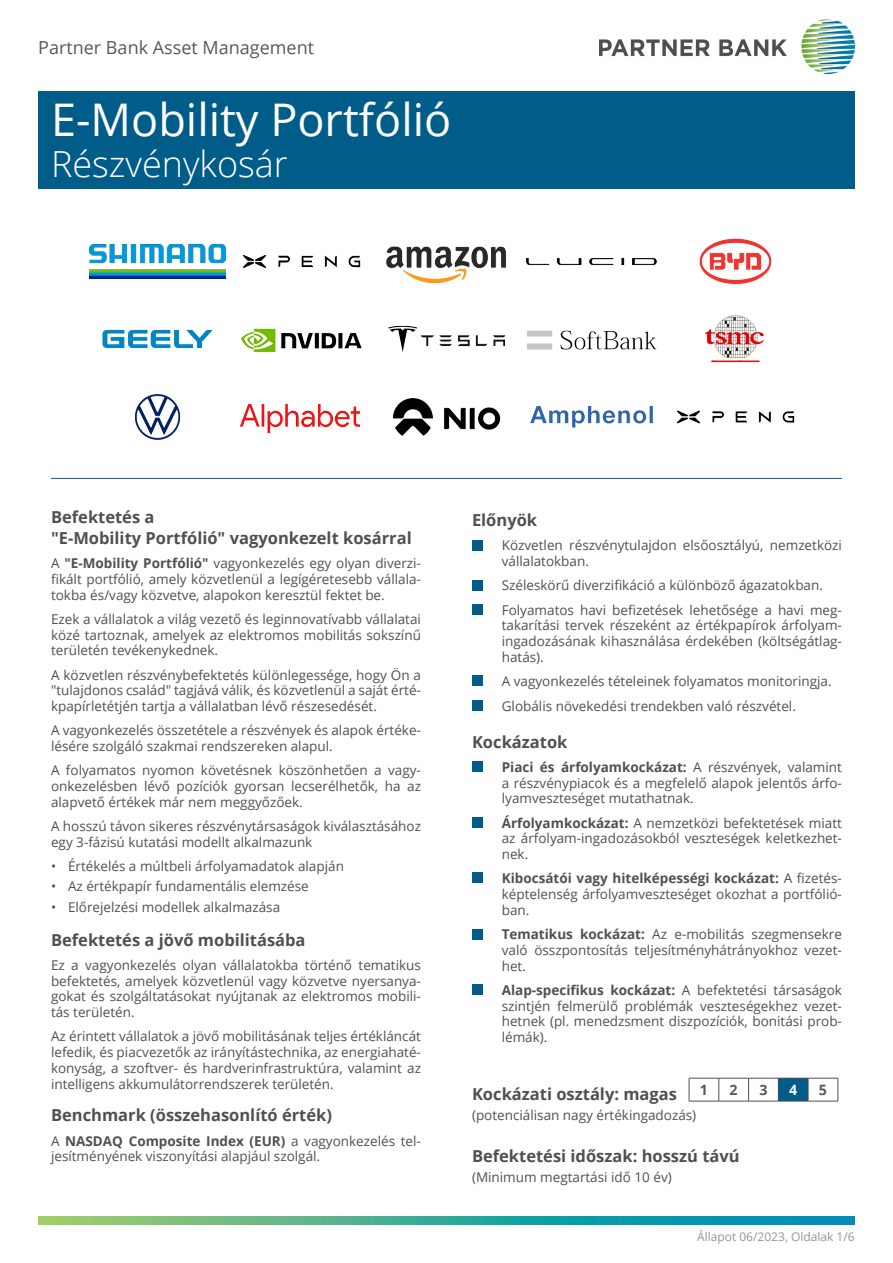
<style>
.page{position:relative;width:893px;height:1263px;background:#fff}
.page>*{position:absolute;margin:0;border:0;box-sizing:border-box;transform-origin:0 0}
.t1{font:45px "Open Sans";color:#fff}
.t2{font:300 36px "Open Sans";color:#fff}
.t3{font:18px "Open Sans";color:#57585a}
.Subheadline{font:700 16.5px "Open Sans";color:#505052}
.Fließtext{font:700 16.5px "Open Sans";color:#505052}
.Aufzählung{font:700 14.25px "Open Sans";color:#57585a}
.Aufzählung-2{font:700 14.25px "Open Sans";color:#fff}
.Fließtext-2{font:13.5px/15.8px "Open Sans";color:#505052;text-align:justify}
.Aufzählung-3{font:13.5px/15.8px "Open Sans";color:#505052}
.Default{font:13.5px/15.8px "Open Sans";color:#505052}
.Subheadline-2{font:13.5px "Open Sans";color:#505052}
.t4{font:12px "Open Sans";color:#939598}
.s1{font-weight:700}
</style>
<div class="page">
<div style="left:38px;top:91px;width:817px;height:98px;background:#005c89"></div>
<svg style="left:38px;top:1216px;width:817px;height:9px;background:#3caa96"></svg>
<img style="left:600px;top:20px;width:255px;height:53px">
<div style="left:472px;top:540px;width:11px;height:10px;background:#005c89"></div>
<div style="left:472px;top:580px;width:11px;height:10px;background:#005c89"></div>
<div style="left:472px;top:604px;width:11px;height:11px;background:#005c89"></div>
<div style="left:472px;top:676px;width:11px;height:10px;background:#005c89"></div>
<div style="left:472px;top:700px;width:11px;height:10px;background:#005c89"></div>
<div style="left:472px;top:761px;width:11px;height:11px;background:#005c89"></div>
<div style="left:472px;top:817px;width:11px;height:10px;background:#005c89"></div>
<div style="left:472px;top:873px;width:11px;height:10px;background:#005c89"></div>
<div style="left:778px;top:1078px;width:30px;height:23px;background:#005c89"></div>
<hr style="left:689px;top:1078px;width:30px;height:1px;background:#505052">
<svg style="left:689px;top:1078px;width:1px;height:23px"></svg>
<hr style="left:719px;top:1078px;width:30px;height:1px;background:#505052">
<svg style="left:719px;top:1078px;width:1px;height:23px"></svg>
<hr style="left:778px;top:1078px;width:30px;height:1px;background:#505052">
<hr style="left:808px;top:1078px;width:30px;height:1px;background:#505052">
<svg style="left:808px;top:1078px;width:1px;height:23px"></svg>
<svg style="left:838px;top:1078px;width:1px;height:23px"></svg>
<hr style="left:689px;top:1101px;width:30px;height:1px;background:#505052">
<hr style="left:719px;top:1101px;width:30px;height:1px;background:#505052">
<svg style="left:748px;top:1078px;width:31px;height:24px"></svg>
<hr style="left:778px;top:1101px;width:30px;height:1px;background:#505052">
<hr style="left:808px;top:1101px;width:30px;height:1px;background:#505052">
<img style="left:386px;top:246px;width:120px;height:38px">
<img style="left:699px;top:238px;width:73px;height:46px">
<img style="left:102px;top:329px;width:111px;height:20px">
<img style="left:388px;top:325px;width:118px;height:27px">
<img style="left:705px;top:315px;width:59px;height:48px">
<img style="left:89px;top:245px;width:136px;height:33px">
<img style="left:242px;top:255px;width:119px;height:13px">
<img style="left:241px;top:328px;width:121px;height:24px">
<img style="left:526px;top:257px;width:131px;height:9px">
<img style="left:527px;top:330px;width:130px;height:20px">
<div style="left:472px;top:929px;width:11px;height:11px;background:#005c89"></div>
<div style="left:472px;top:985px;width:11px;height:10px;background:#005c89"></div>
<hr style="left:51px;top:478px;width:791px;height:1px;background:#005c89">
<img style="left:134px;top:394px;width:47px;height:46px">
<img style="left:392px;top:398px;width:109px;height:38px">
<img style="left:240px;top:404px;width:121px;height:30px">
<img style="left:530px;top:406px;width:123px;height:22px">
<img style="left:677px;top:410px;width:118px;height:14px">
<p class="t3" style="left:38px;top:35px;width:277px">Partner Bank Asset Management</p>
<p class="t1" style="left:51px;top:89px;width:402px">E-Mobility Portfólió</p>
<p class="t2" style="left:51px;top:139px;width:238px">Részvénykosár</p>
<p class="Subheadline" style="left:51px;top:505px;width:105px">Befektetés a</p>
<p class="Subheadline" style="left:51px;top:526px;width:362px">"E-Mobility Portfólió" vagyonkezelt kosárral</p>
<p class="Fließtext-2" style="left:51px;top:555px;width:371px">A <span class="s1">"E-Mobility Portfólió"</span> vagyonkezelés egy olyan diverzi&shy;fikált portfólió, amely közvetlenül a legígéretesebb vállala&shy;tokba és/vagy közvetve, alapokon keresztül fektet be.</p>
<p class="Fließtext-2" style="left:51px;top:611px;width:371px">Ezek a vállalatok a világ vezető és leginnovatívabb vállalatai közé tartoznak, amelyek az elektromos mobilitás sokszínű területén tevékenykednek.</p>
<p class="Fließtext-2" style="left:51px;top:667px;width:371px">A közvetlen részvénybefektetés különlegessége, hogy Ön a "tulajdonos család" tagjává válik, és közvetlenül a saját érté&shy;kpapírletétjén tartja a vállalatban lévő részesedését.</p>
<p class="Fließtext-2" style="left:51px;top:722px;width:371px">A vagyonkezelés összetétele a részvények és alapok értéke&shy;lésére szolgáló szakmai rendszereken alapul.</p>
<p class="Fließtext-2" style="left:51px;top:762px;width:371px">A folyamatos nyomon követésnek köszönhetően a vagy&shy;onkezelésben lévő pozíciók gyorsan lecserélhetők, ha az alapvető értékek már nem meggyőzőek.</p>
<p class="Default" style="left:51px;top:818px;width:371px">A hosszú távon sikeres részvénytársaságok kiválasztásához egy 3-fázisú kutatási modellt alkalmazunk</p>
<p class="Fließtext-2" style="left:51px;top:858px;width:294px">• Értékelés a múltbeli árfolyamadatok alapján</p>
<p class="Fließtext-2" style="left:51px;top:878px;width:259px">• Az értékpapír fundamentális elemzése</p>
<p class="Fließtext-2" style="left:51px;top:899px;width:231px">• Előrejelzési modellek alkalmazása</p>
<p class="Fließtext" style="left:51px;top:928px;width:256px">Befektetés a jövő mobilitásába</p>
<p class="Fließtext-2" style="left:51px;top:957px;width:371px">Ez a vagyonkezelés olyan vállalatokba történő tematikus befektetés, amelyek közvetlenül vagy közvetve nyersanya&shy;gokat és szolgáltatásokat nyújtanak az elektromos mobili&shy;tás területén.</p>
<p class="Fließtext-2" style="left:51px;top:1028px;width:371px">Az érintett vállalatok a jövő mobilitásának teljes értékláncát lefedik, és piacvezetők az irányítástechnika, az energiahaté&shy;konyság, a szoftver- és hardverinfrastruktúra, valamint az intelligens akkumulátorrendszerek területén.</p>
<p class="Subheadline" style="left:51px;top:1104px;width:282px">Benchmark (összehasonlító érték)</p>
<p class="Fließtext-2" style="left:51px;top:1132px;width:371px">A <span class="s1">NASDAQ Composite Index (EUR)</span> a vagyonkezelés tel&shy;jesítményének viszonyítási alapjául szolgál.</p>
<p class="Fließtext" style="left:472px;top:509px;width:67px">Előnyök</p>
<p class="Aufzählung-3" style="left:502px;top:537px;width:342px">Közvetlen részvénytulajdon elsőosztályú, nemzetközi vállalatokban.</p>
<p class="Aufzählung-3" style="left:502px;top:577px;width:323px">Széleskörű diverzifikáció a különböző ágazatokban.</p>
<p class="Aufzählung-3" style="left:502px;top:602px;width:342px;text-align:justify">Folyamatos havi befizetések lehetősége a havi meg&shy;takarítási tervek részeként az értékpapírok árfolyam&shy;ingadozásának kihasználása érdekében (költségátlag&shy;hatás).</p>
<p class="Aufzählung-3" style="left:502px;top:673px;width:331px">A vagyonkezelés tételeinek folyamatos monitoringja.</p>
<p class="Aufzählung-3" style="left:502px;top:697px;width:296px">Globális növekedési trendekben való részvétel.</p>
<p class="Subheadline" style="left:472px;top:730px;width:97px">Kockázatok</p>
<p class="Fließtext-2" style="left:502px;top:759px;width:342px"><span class="s1">Piaci és árfolyamkockázat:</span> A részvények, valamint a részvénypiacok és a megfelelő alapok jelentős árfo&shy;lyamveszteséget mutathatnak.</p>
<p class="Fließtext-2" style="left:502px;top:814px;width:342px"><span class="s1">Árfolyamkockázat:</span> A nemzetközi befektetések miatt az árfolyam-ingadozásokból veszteségek keletkezhet&shy;nek.</p>
<p class="Fließtext-2" style="left:502px;top:870px;width:342px"><span class="s1">Kibocsátói vagy hitelképességi kockázat:</span> A fizetés&shy;képtelenség árfolyamveszteséget okozhat a portfólió&shy;ban.</p>
<p class="Fließtext-2" style="left:502px;top:926px;width:342px"><span class="s1">Tematikus kockázat:</span> Az e-mobilitás szegmensekre való összpontosítás teljesítményhátrányokhoz vezet&shy;het.</p>
<p class="Fließtext-2" style="left:502px;top:982px;width:342px"><span class="s1">Alap-specifikus kockázat:</span> A befektetési társaságok szintjén felmerülő problémák veszteségekhez vezet&shy;hetnek (pl. menedzsment diszpozíciók, bonitási prob&shy;lémák).</p>
<p class="Aufzählung" style="left:700px;top:1080px;width:10px">1</p>
<p class="Aufzählung" style="left:730px;top:1080px;width:10px">2</p>
<p class="Aufzählung" style="left:759px;top:1080px;width:10px">3</p>
<p class="Aufzählung-2" style="left:789px;top:1080px;width:10px">4</p>
<p class="Aufzählung" style="left:819px;top:1080px;width:10px">5</p>
<p class="Fließtext" style="left:472px;top:1083px;width:207px">Kockázati osztály: magas</p>
<p class="Subheadline-2" style="left:472px;top:1106px;width:226px">(potenciálisan nagy értékingadozás)</p>
<p class="Subheadline" style="left:472px;top:1144px;width:269px">Befektetési időszak: hosszú távú</p>
<p class="Subheadline-2" style="left:472px;top:1167px;width:201px">(Minimum megtartási idő 10 év)</p>
<p class="t4" style="left:697px;top:1229px;width:159px">Állapot 06/2023, Oldalak 1/6</p>
</div>
